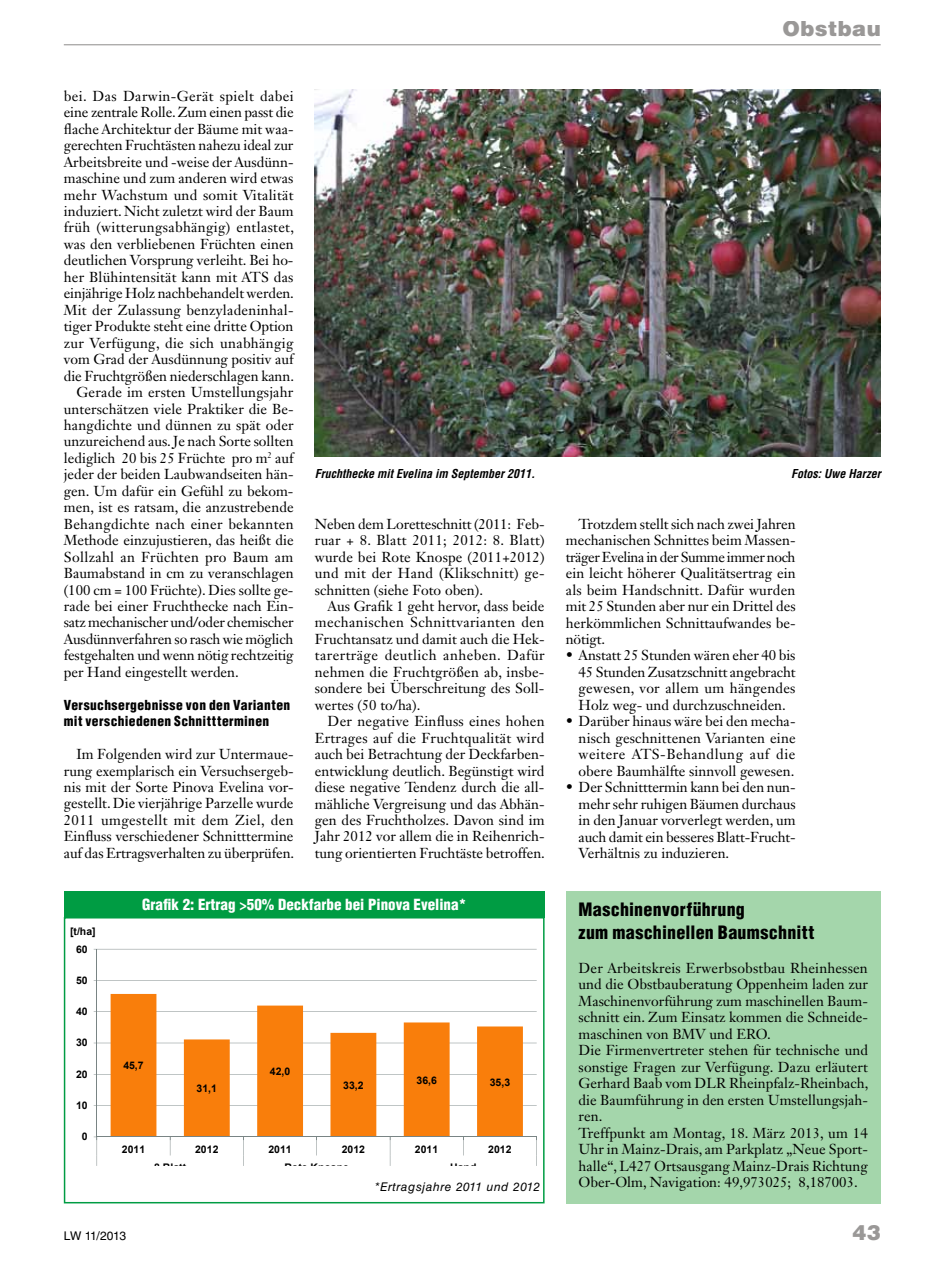
<style>
.page{position:relative;width:936px;height:1263px;background:#fff}
.page>*{position:absolute;margin:0;border:0;box-sizing:border-box;transform-origin:0 0}
.t1{font:900 21px "Helvetica LT Std";letter-spacing:.02em;color:#9a9897}
.t2{font:900 condensed 18px/22.5px "Helvetica LT Std";letter-spacing:.015em;color:#000}
.t3{font:900 condensed 15px "Helvetica LT Std";color:#fff}
.t4{font:14.25px/16.5px "Janson Text LT Std";color:#000;text-align:justify}
.t5{font:14.25px "Janson Text LT Std";letter-spacing:.025em;color:#000}
.t6{font:14.25px "Janson Text LT Std";letter-spacing:.02em;color:#000}
.t7{font:900 condensed 13.5px/16.5px "Helvetica LT Std";letter-spacing:.03em;color:#000}
.t8{font:italic 700 condensed 12px "Helvetica LT Std";color:#000}
.t9{font:italic 12px "Helvetica LT Std";letter-spacing:.05em;color:#000}
.t10{font:12px "Helvetica LT Std";letter-spacing:-.04em;color:#000}
.t11{font:700 10.5px "Arial";color:#000}
</style>
<div class="page">
<div style="left:64px;top:917px;width:480px;height:286px;border:2px solid #009c43"></div>
<div style="left:64px;top:891px;width:480px;height:27px;background:#009c43"></div>
<hr style="left:97px;top:1105px;width:439px;height:1px;background:#798484">
<hr style="left:97px;top:1074px;width:439px;height:1px;background:#798484">
<hr style="left:97px;top:1043px;width:439px;height:1px;background:#798484">
<hr style="left:97px;top:1011px;width:439px;height:1px;background:#798484">
<hr style="left:97px;top:980px;width:439px;height:1px;background:#798484">
<hr style="left:97px;top:949px;width:439px;height:1px;background:#798484">
<svg style="left:111px;top:994px;width:412px;height:143px;fill:#f97e0b"></svg>
<hr style="left:97px;top:949px;width:1px;height:188px;background:#798484">
<hr style="left:97px;top:1137px;width:439px;height:1px;background:#798484">
<svg style="left:170px;top:1137px;width:1px;height:18px"></svg>
<svg style="left:316px;top:1138px;width:1px;height:17px"></svg>
<svg style="left:463px;top:1138px;width:1px;height:17px"></svg>
<svg style="left:536px;top:1137px;width:1px;height:29px"></svg>
<svg style="left:390px;top:1137px;width:1px;height:29px"></svg>
<svg style="left:243px;top:1138px;width:1px;height:28px"></svg>
<svg style="left:94px;top:1137px;width:4px;height:29px"></svg>
<img style="left:315px;top:89px;width:565px;height:368px">
<div style="left:566px;top:891px;width:314px;height:312px;background:#a4d6ab"></div>
<hr style="left:64px;top:44px;width:816px;height:1px;background:#9a9897">
<h1 class="t1" style="left:782px;top:15px;width:100px">Obstbau</h1>
<p class="t5" style="left:64px;top:87px;width:231px">bei. Das Darwin-Gerät spielt dabei</p>
<p class="t4" style="left:64px;top:104px;width:231px">eine zentrale Rolle. Zum einen passt die</p>
<p class="t4" style="left:64px;top:120px;width:231px">flache Architektur der Bäume mit waa-</p>
<p class="t4" style="left:64px;top:137px;width:231px">gerechten Fruchtästen nahezu ideal zur</p>
<p class="t4" style="left:64px;top:153px;width:231px">Arbeitsbreite und -weise der Ausdünn-</p>
<p class="t4" style="left:64px;top:170px;width:231px">maschine und zum anderen wird etwas</p>
<p class="t6" style="left:64px;top:186px;width:231px">mehr Wachstum und somit Vitalität</p>
<p class="t4" style="left:64px;top:203px;width:231px">induziert. Nicht zuletzt wird der Baum</p>
<p class="t5" style="left:64px;top:218px;width:232px">früh (witterungsabhängig) entlastet,</p>
<p class="t4" style="left:64px;top:236px;width:231px">was den verbliebenen Früchten einen</p>
<p class="t4" style="left:64px;top:252px;width:231px">deutlichen Vorsprung verleiht. Bei ho-</p>
<p class="t4" style="left:64px;top:269px;width:231px">her Blühintensität kann mit ATS das</p>
<p class="t4" style="left:64px;top:285px;width:232px">einjährige Holz nachbehandelt werden.</p>
<p class="t4" style="left:64px;top:301px;width:231px">Mit der Zulassung benzyladeninhal-</p>
<p class="t4" style="left:64px;top:318px;width:231px">tiger Produkte steht eine dritte Option</p>
<p class="t6" style="left:64px;top:334px;width:231px">zur Verfügung, die sich unabhängig</p>
<p class="t4" style="left:64px;top:351px;width:231px">vom Grad der Ausdünnung positiv auf</p>
<p class="t4" style="left:64px;top:367px;width:232px">die Fruchtgrößen niederschlagen kann.</p>
<p class="t4" style="left:77px;top:384px;width:218px">Gerade im ersten Umstellungsjahr</p>
<p class="t4" style="left:64px;top:400px;width:231px">unterschätzen viele Praktiker die Be-</p>
<p class="t4" style="left:64px;top:417px;width:231px">hangdichte und dünnen zu spät oder</p>
<p class="t4" style="left:64px;top:433px;width:231px">unzureichend aus. Je nach Sorte sollten</p>
<p class="t4" style="left:64px;top:450px;width:231px">lediglich 20 bis 25 Früchte pro m<sup>2</sup> auf</p>
<p class="t4" style="left:64px;top:466px;width:231px">jeder der beiden Laubwandseiten hän-</p>
<p class="t4" style="left:64px;top:482px;width:231px">gen. Um dafür ein Gefühl zu bekom-</p>
<p class="t4" style="left:64px;top:499px;width:231px">men, ist es ratsam, die anzustrebende</p>
<p class="t6" style="left:64px;top:515px;width:231px">Behangdichte nach einer bekannten</p>
<p class="t4" style="left:64px;top:532px;width:231px">Methode einzujustieren, das heißt die</p>
<p class="t5" style="left:64px;top:548px;width:231px">Sollzahl an Früchten pro Baum am</p>
<p class="t4" style="left:64px;top:565px;width:231px">Baumabstand in cm zu veranschlagen</p>
<p class="t4" style="left:64px;top:581px;width:231px">(100 cm = 100 Früchte). Dies sollte ge-</p>
<p class="t4" style="left:64px;top:598px;width:231px">rade bei einer Fruchthecke nach Ein-</p>
<p class="t4" style="left:64px;top:614px;width:231px">satz mechanischer und/oder chemischer</p>
<p class="t4" style="left:64px;top:631px;width:231px">Ausdünnverfahren so rasch wie möglich</p>
<p class="t4" style="left:64px;top:647px;width:231px">festgehalten und wenn nötig rechtzeitig</p>
<p class="t4" style="left:64px;top:663px;width:176px">per Hand eingestellt werden.</p>
<p class="t7" style="left:64px;top:696px;width:228px">Versuchsergebnisse von den Varianten mit verschiedenen Schnittterminen</p>
<p class="t4" style="left:64px;top:746px;width:232px;text-indent:13px">Im Folgenden wird zur Untermaue&shy;rung exemplarisch ein Versuchsergeb&shy;nis mit der Sorte Pinova Evelina vor&shy;gestellt. Die vierjährige Parzelle wurde 2011 umgestellt mit dem Ziel, den Einfluss verschiedener Schnitttermine auf das Ertragsverhalten zu überprüfen.</p>
<p class="t8" style="left:315px;top:466px;width:222px">Fruchthecke mit Evelina im September 2011.</p>
<p class="t8" style="left:791px;top:466px;width:91px">Fotos: Uwe Harzer</p>
<p class="t4" style="left:315px;top:515px;width:231px">Neben dem Loretteschnitt (2011: Feb&shy;ruar + 8. Blatt 2011; 2012: 8. Blatt) wurde bei Rote Knospe (2011+2012) und mit der Hand (Klikschnitt) ge&shy;schnitten (siehe Foto oben).</p>
<p class="t4" style="left:315px;top:598px;width:231px;text-indent:13px">Aus Grafik 1 geht hervor, dass beide mechanischen Schnittvarianten den Fruchtansatz und damit auch die Hek&shy;tarerträge deutlich anheben. Dafür nehmen die Fruchtgrößen ab, insbe&shy;sondere bei Überschreitung des Soll&shy;wertes (50 to/ha).</p>
<p class="t4" style="left:315px;top:713px;width:231px;text-indent:13px">Der negative Einfluss eines hohen Ertrages auf die Fruchtqualität wird auch bei Betrachtung der Deckfarben&shy;entwicklung deutlich. Begünstigt wird diese negative Tendenz durch die all&shy;mähliche Vergreisung und das Abhän&shy;gen des Fruchtholzes. Davon sind im Jahr 2012 vor allem die in Reihenrich&shy;tung orientierten Fruchtäste betroffen.</p>
<p class="t4" style="left:566px;top:515px;width:231px;text-indent:13px">Trotzdem stellt sich nach zwei Jahren mechanischen Schnittes beim Massen&shy;träger Evelina in der Summe immer noch ein leicht höherer Qualitätsertrag ein als beim Handschnitt. Dafür wurden mit 25 Stunden aber nur ein Drittel des herkömmlichen Schnittaufwandes be&shy;nötigt.</p>
<p class="t4" style="left:578px;top:647px;width:218px;text-indent:-13px">• Anstatt 25 Stunden wären eher 40 bis 45 Stunden Zusatzschnitt angebracht gewesen, vor allem um hängendes Holz weg- und durchzuschneiden.</p>
<p class="t4" style="left:578px;top:713px;width:218px;text-indent:-13px">• Darüber hinaus wäre bei den mecha&shy;nisch geschnittenen Varianten eine weitere ATS-Behandlung auf die obere Baumhälfte sinnvoll gewesen.</p>
<p class="t4" style="left:578px;top:779px;width:218px;text-indent:-13px">• Der Schnitttermin kann bei den nun&shy;mehr sehr ruhigen Bäumen durchaus in den Januar vorverlegt werden, um auch damit ein besseres Blatt-Frucht-Verhältnis zu induzieren.</p>
<p class="t11" style="left:70px;top:924px;width:27px">[t/ha]</p>
<p class="t11" style="left:76px;top:942px;width:13px">60</p>
<p class="t11" style="left:76px;top:973px;width:13px">50</p>
<p class="t11" style="left:76px;top:1004px;width:13px">40</p>
<p class="t11" style="left:76px;top:1036px;width:13px">30</p>
<p class="t11" style="left:76px;top:1067px;width:13px">20</p>
<p class="t11" style="left:76px;top:1098px;width:13px">10</p>
<p class="t11" style="left:82px;top:1129px;width:7px">0</p>
<p class="t3" style="left:142px;top:895px;width:325px">Grafik 2: Ertrag &gt;50% Deckfarbe bei Pinova Evelina*</p>
<p class="t11" style="left:123px;top:1059px;width:22px">45,7</p>
<p class="t11" style="left:197px;top:1081px;width:22px">31,1</p>
<p class="t11" style="left:270px;top:1064px;width:22px">42,0</p>
<p class="t11" style="left:343px;top:1078px;width:22px">33,2</p>
<p class="t11" style="left:416px;top:1073px;width:22px">36,6</p>
<p class="t11" style="left:490px;top:1075px;width:22px">35,3</p>
<p class="t11" style="left:122px;top:1142px;width:25px">2011</p>
<p class="t11" style="left:195px;top:1142px;width:25px">2012</p>
<p class="t11" style="left:268px;top:1142px;width:25px">2011</p>
<p class="t11" style="left:341px;top:1142px;width:25px">2012</p>
<p class="t11" style="left:415px;top:1142px;width:25px">2011</p>
<p class="t11" style="left:488px;top:1142px;width:25px">2012</p>
<p class="t11" style="left:154px;top:1161px;width:33px">8.Blatt</p>
<p class="t11" style="left:284px;top:1161px;width:66px">Rote Knospe</p>
<p class="t11" style="left:450px;top:1161px;width:28px">Hand</p>
<p class="t9" style="left:375px;top:1180px;width:167px">*Ertragsjahre 2011 und 2012</p>
<p class="t2" style="left:578px;top:898px;width:237px">Maschinenvorführung<br>zum maschinellen Baumschnitt</p>
<p class="t4" style="left:578px;top:960px;width:291px;text-align:left">Der Arbeitskreis Erwerbsobstbau Rheinhessen und die Obstbauberatung Oppenheim laden zur Maschinenvorführung zum maschinellen Baum&shy;schnitt ein. Zum Einsatz kommen die Schneide&shy;maschinen von BMV und ERO.<br>Die Firmenvertreter stehen für technische und sonstige Fragen zur Verfügung. Dazu erläutert Gerhard Baab vom DLR Rheinpfalz-Rheinbach, die Baumführung in den ersten Umstellungsjah&shy;ren.<br>Treffpunkt am Montag, 18. März 2013, um 14<br>Uhr in Mainz-Drais, am Parkplatz „Neue Sport&shy;halle“, L427 Ortsausgang Mainz-Drais Richtung Ober-Olm, Navigation: 49,973025; 8,187003.</p>
<p class="t10" style="left:64px;top:1228px;width:64px">LW 11/2013</p>
<h1 class="t1" style="left:852px;top:1218px;width:30px">43</h1>
</div>
